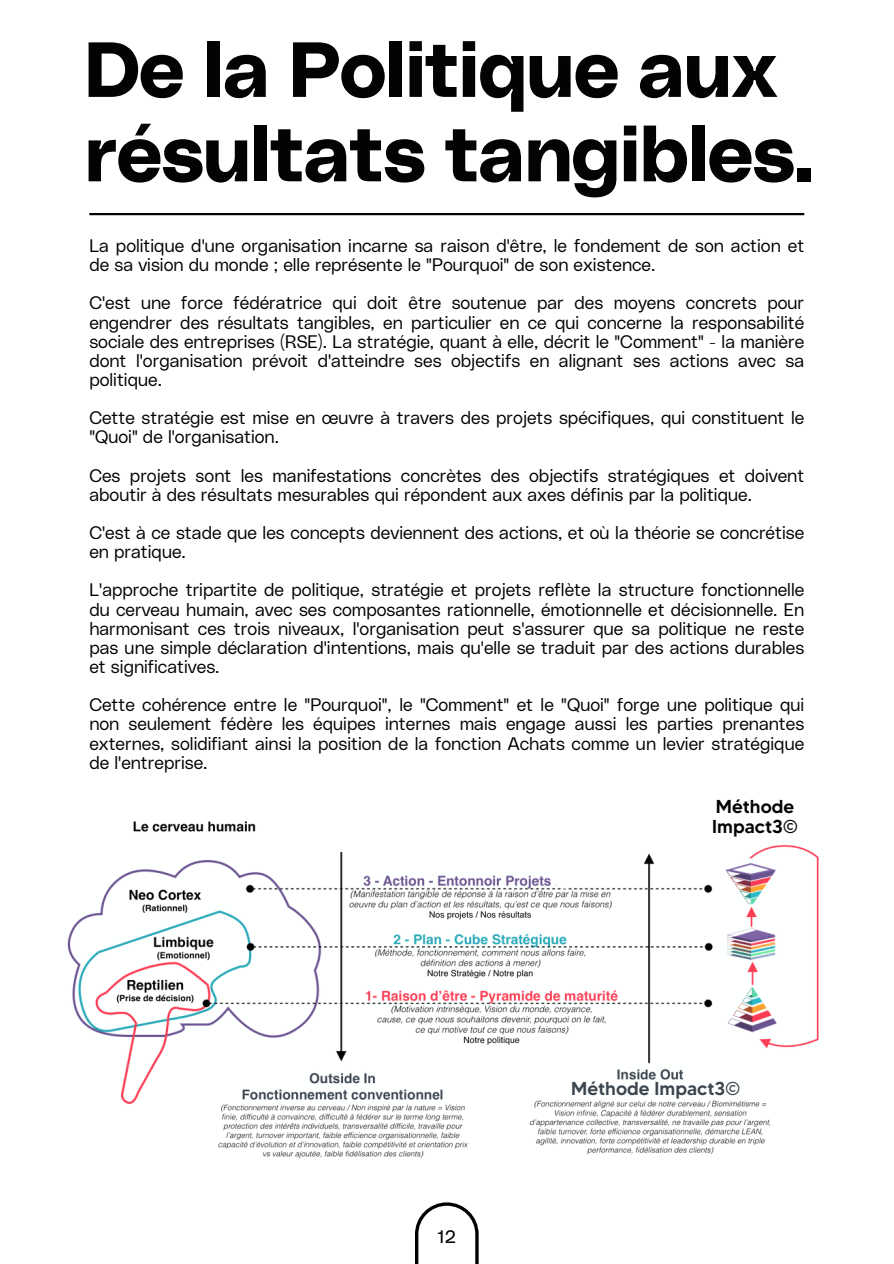
<style>
.page{position:relative;width:894px;height:1264px;background:#fff}
.page>*{position:absolute;margin:0;border:0;box-sizing:border-box;transform-origin:0 0}
.t1{font:77.4px/84.3px "Poly Sans Bulky";color:#040303}
.t2{font:500 18.6px/20.4px "MADETOMMY";color:#040303}
.t3{font:500 18.6px "MADETOMMY";color:#3b454e}
.t4{font:18px/19.2px "Poly Sans Slim";color:#000}
.t5{font:18px "Poly Sans Neutral";color:#040303}
</style>
<div class="page">
<hr style="left:89px;top:213px;width:715px;height:2px;background:#000">
<img style="left:67px;top:821px;width:752px;height:338px">
<svg style="left:415px;top:1202px;width:63px;height:61px"></svg>
<h1 class="t1" style="left:85px;top:32px;width:729px">De la Politique aux résultats tangibles.</h1>
<p class="t4" style="left:89px;top:237px;width:716px">La politique d'une organisation incarne sa raison d'être, le fondement de son action et de sa vision du monde ; elle représente le "Pourquoi" de son existence.</p>
<p class="t4" style="left:89px;top:294px;width:716px;text-align:justify">C'est une force fédératrice qui doit être soutenue par des moyens concrets pour engendrer des résultats tangibles, en particulier en ce qui concerne la responsabilité sociale des entreprises (RSE). La stratégie, quant à elle, décrit le "Comment" - la manière dont l'organisation prévoit d'atteindre ses objectifs en alignant ses actions avec sa politique.</p>
<p class="t4" style="left:89px;top:409px;width:716px">Cette stratégie est mise en œuvre à travers des projets spécifiques, qui constituent le "Quoi" de l'organisation.</p>
<p class="t4" style="left:89px;top:467px;width:716px">Ces projets sont les manifestations concrètes des objectifs stratégiques et doivent aboutir à des résultats mesurables qui répondent aux axes définis par la politique.</p>
<p class="t4" style="left:89px;top:524px;width:716px">C'est à ce stade que les concepts deviennent des actions, et où la théorie se concrétise en pratique.</p>
<p class="t4" style="left:89px;top:581px;width:716px;text-align:justify">L'approche tripartite de politique, stratégie et projets reflète la structure fonctionnelle du cerveau humain, avec ses composantes rationnelle, émotionnelle et décisionnelle. En harmonisant ces trois niveaux, l'organisation peut s'assurer que sa politique ne reste pas une simple déclaration d'intentions, mais qu'elle se traduit par des actions durables et significatives.</p>
<p class="t4" style="left:89px;top:696px;width:716px;text-align:justify">Cette cohérence entre le "Pourquoi", le "Comment" et le "Quoi" forge une politique qui non seulement fédère les équipes internes mais engage aussi les parties prenantes externes, solidifiant ainsi la position de la fonction Achats comme un levier stratégique de l'entreprise.</p>
<p class="t2" style="left:712px;top:796px;width:84px">Méthode<br>Impact3©️</p>
<p class="t5" style="left:437px;top:1228px;width:20px">12</p>
<p class="t3" style="left:571px;top:1076px;width:162px">Méthode Impact3©️</p>
</div>
